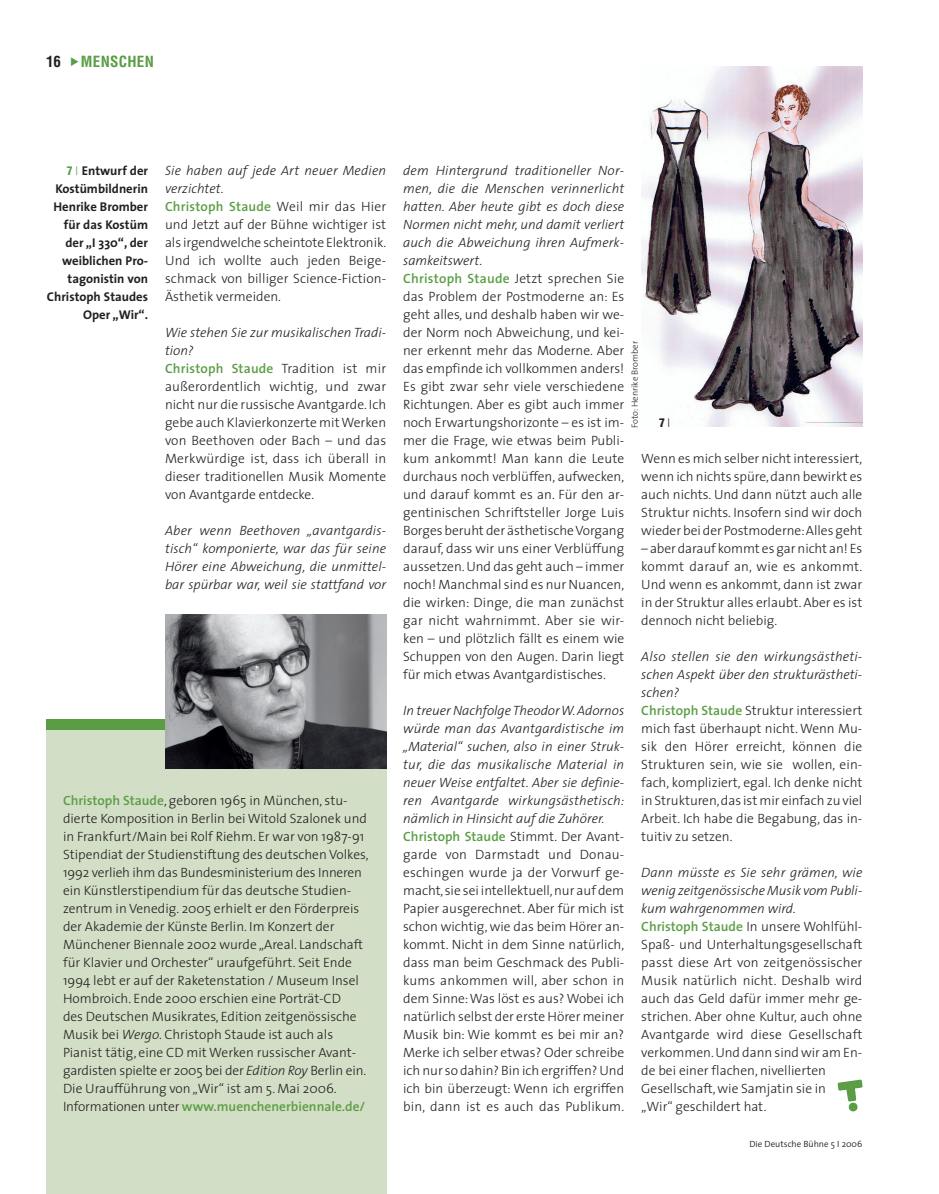
<style>
.page{position:relative;width:939px;height:1194px;background:#fff}
.page>*{position:absolute;margin:0;border:0;box-sizing:border-box;transform-origin:0 0}
.t1{font:700 condensed 15px "Helvetica";letter-spacing:.02em;color:#5a9d44}
.t2{font:700 condensed 15px "Helvetica";color:#231f20}
.t3{font:300 13.5px/18px "The Sans";color:#231f20}
.t4{font:italic 300 13.5px/18px "The Sans";color:#231f20;text-align:justify}
.t5{font:700 12.75px/18px "The Sans";color:#231f20;text-align:right}
.t6{font:900 condensed 11.7px "Helvetica";color:#231f20}
.t7{font:300 9px "The Sans";color:#231f20}
.t8{font:300 9px "The Sans";color:#231f20}
.s1{font-family:"Helvetica";font-weight:900;font-stretch:condensed;font-size:11.7px;color:#5a9d44}
.s2{font-weight:200;color:#5a9d44}
.s3{font-style:italic}
.s4{font-weight:600;color:#5a9d44}
.s5{font-family:"The Sans";font-weight:200;font-stretch:normal;font-size:12.75px}
</style>
<div class="page">
<div style="left:46px;top:719px;width:340px;height:475px;background:#d2dec5"></div>
<div style="left:46px;top:719px;width:340px;height:10px;background:#5a9d44"></div>
<img style="left:641px;top:67px;width:221px;height:360px">
<img style="left:165px;top:614px;width:221px;height:155px">
<img style="left:838px;top:1080px;width:25px;height:32px">
<p class="t2" style="left:46px;top:56px;width:17px">16</p>
<p class="t1" style="left:81px;top:56px;width:74px">MENSCHEN</p>
<p class="t5" style="left:47px;top:163px;width:103px"><span class="s1">7</span> <span class="s2">I</span> Entwurf der<br>Kostümbildnerin<br>Henrike Bromber für das Kostüm der „I 330“, der weiblichen Pro&shy;tagonistin von<br>Christoph Staudes<br>Oper „Wir“.</p>
<p class="t3" style="left:165px;top:163px;width:223px"><span class="s3">Sie haben auf jede Art neuer Medien verzichtet.<br></span><span class="s4">Christoph Staude</span> Weil mir das Hier und Jetzt auf der Bühne wichtiger ist als irgendwelche scheintote Elektronik.<br>Und ich wollte auch jeden Beige&shy;schmack von billiger Science-Fiction-<br>Ästhetik vermeiden.</p>
<p class="t3" style="left:165px;top:325px;width:223px"><span class="s3">Wie stehen Sie zur musikalischen Tradi&shy;tion?<br></span><span class="s4">Christoph Staude</span> Tradition ist mir außerordentlich wichtig, und zwar nicht nur die russische Avantgarde. Ich gebe auch Klavierkonzerte mit Werken von Beethoven oder Bach – und das<br>Merkwürdige ist, dass ich überall in dieser traditionellen Musik Momente von Avantgarde entdecke.</p>
<p class="t4" style="left:165px;top:523px;width:223px">Aber wenn Beethoven „avantgardis&shy;tisch“ komponierte, war das für seine Hörer eine Abweichung, die unmittel&shy;bar spürbar war, weil sie stattfand vor</p>
<p class="t3" style="left:63px;top:793px;width:307px"><span class="s4">Christoph Staude</span>, geboren 1965 in München, stu&shy;dierte Komposition in Berlin bei Witold Szalonek und in Frankfurt/Main bei Rolf Riehm. Er war von 1987-91<br>Stipendiat der Studienstiftung des deutschen Volkes, 1992 verlieh ihm das Bundesministerium des Inneren ein Künstlerstipendium für das deutsche Studien&shy;zentrum in Venedig. 2005 erhielt er den Förderpreis der Akademie der Künste Berlin. Im Konzert der Münchener Biennale 2002 wurde „Areal. Landschaft für Klavier und Orchester“ uraufgeführt. Seit Ende 1994 lebt er auf der Raketenstation / Museum Insel Hombroich. Ende 2000 erschien eine Porträt-CD<br>des Deutschen Musikrates, Edition zeitgenössische Musik bei <span class="s3">Wergo</span>. Christoph Staude ist auch als Pianist tätig, eine CD mit Werken russischer Avant&shy;gardisten spielte er 2005 bei der <span class="s3">Edition Roy</span> Berlin ein.<br>Die Uraufführung von „Wir“ ist am 5. Mai 2006.<br>Informationen unter <span class="s4">www.muenchenerbiennale.de/</span></p>
<p class="t3" style="left:403px;top:163px;width:223px"><span class="s3">dem Hintergrund traditioneller Nor&shy;men, die die Menschen verinnerlicht hatten. Aber heute gibt es doch diese Normen nicht mehr, und damit verliert auch die Abweichung ihren Aufmerk&shy;samkeitswert.<br></span><span class="s4">Christoph Staude</span> Jetzt sprechen Sie das Problem der Postmoderne an: Es geht alles, und deshalb haben wir we&shy;der Norm noch Abweichung, und kei&shy;ner erkennt mehr das Moderne. Aber das empfinde ich vollkommen anders!<br>Es gibt zwar sehr viele verschiedene Richtungen. Aber es gibt auch immer noch Erwartungshorizonte – es ist im&shy;mer die Frage, wie etwas beim Publi&shy;kum ankommt! Man kann die Leute durchaus noch verblüffen, aufwecken, und darauf kommt es an. Für den ar&shy;gentinischen Schriftsteller Jorge Luis Borges beruht der ästhetische Vorgang darauf, dass wir uns einer Verblüffung aussetzen. Und das geht auch – immer noch! Manchmal sind es nur Nuancen, die wirken: Dinge, die man zunächst gar nicht wahrnimmt. Aber sie wir&shy;ken – und plötzlich fällt es einem wie Schuppen von den Augen. Darin liegt für mich etwas Avantgardistisches.</p>
<p class="t3" style="left:403px;top:703px;width:223px"><span class="s3">In treuer Nachfolge Theodor W. Adornos würde man das Avantgardistische im „Material“ suchen, also in einer Struk&shy;tur, die das musikalische Material in neuer Weise entfaltet. Aber sie definie&shy;ren Avantgarde wirkungsästhetisch: nämlich in Hinsicht auf die Zuhörer.<br></span><span class="s4">Christoph Staude</span> Stimmt. Der Avant&shy;garde von Darmstadt und Donau&shy;eschingen wurde ja der Vorwurf ge&shy;macht,sie sei intellektuell,nur auf dem Papier ausgerechnet. Aber für mich ist schon wichtig, wie das beim Hörer an&shy;kommt. Nicht in dem Sinne natürlich, dass man beim Geschmack des Publi&shy;kums ankommen will, aber schon in dem Sinne: Was löst es aus? Wobei ich natürlich selbst der erste Hörer meiner Musik bin: Wie kommt es bei mir an?<br>Merke ich selber etwas? Oder schreibe ich nur so dahin? Bin ich ergriffen? Und ich bin überzeugt: Wenn ich ergriffen bin, dann ist es auch das Publikum.</p>
<p class="t8" style="left:631px;top:428px;width:88px;rotate:-90deg">Foto: Henrike Bromber</p>
<p class="t6" style="left:659px;top:418px;width:13px">7<span class="s5">I</span></p>
<p class="t3" style="left:641px;top:451px;width:223px;text-align:justify">Wenn es mich selber nicht interessiert, wenn ich nichts spüre, dann bewirkt es auch nichts. Und dann nützt auch alle Struktur nichts. Insofern sind wir doch wieder bei der Postmoderne:Alles geht</p>
<p class="t3" style="left:641px;top:541px;width:223px;text-align:justify">– aber darauf kommt es gar nicht an! Es kommt darauf an, wie es ankommt.<br>Und wenn es ankommt, dann ist zwar in der Struktur alles erlaubt. Aber es ist dennoch nicht beliebig.</p>
<p class="t3" style="left:641px;top:649px;width:223px"><span class="s3">Also stellen sie den wirkungsästheti&shy;schen Aspekt über den strukturästheti&shy;schen?<br></span><span class="s4">Christoph Staude</span> Struktur interessiert mich fast überhaupt nicht. Wenn Mu&shy;sik den Hörer erreicht, können die Strukturen sein, wie sie wollen, ein&shy;fach, kompliziert, egal. Ich denke nicht in Strukturen,das ist mir einfach zu viel Arbeit. Ich habe die Begabung, das in&shy;tuitiv zu setzen.</p>
<p class="t3" style="left:641px;top:865px;width:223px"><span class="s3">Dann müsste es Sie sehr grämen, wie wenig zeitgenössische Musik vom Publi&shy;kum wahrgenommen wird.<br></span><span class="s4">Christoph Staude</span> In unsere Wohlfühl-Spaß- und Unterhaltungsgesellschaft passt diese Art von zeitgenössischer Musik natürlich nicht. Deshalb wird auch das Geld dafür immer mehr ge&shy;strichen. Aber ohne Kultur, auch ohne Avantgarde wird diese Gesellschaft verkommen. Und dann sind wir am En&shy;de bei einer flachen, nivellierten Gesellschaft, wie Samjatin sie in<br>„Wir“ geschildert hat.</p>
<p class="t7" style="left:749px;top:1141px;width:114px">Die Deutsche Bühne 5 I 2006</p>
</div>
